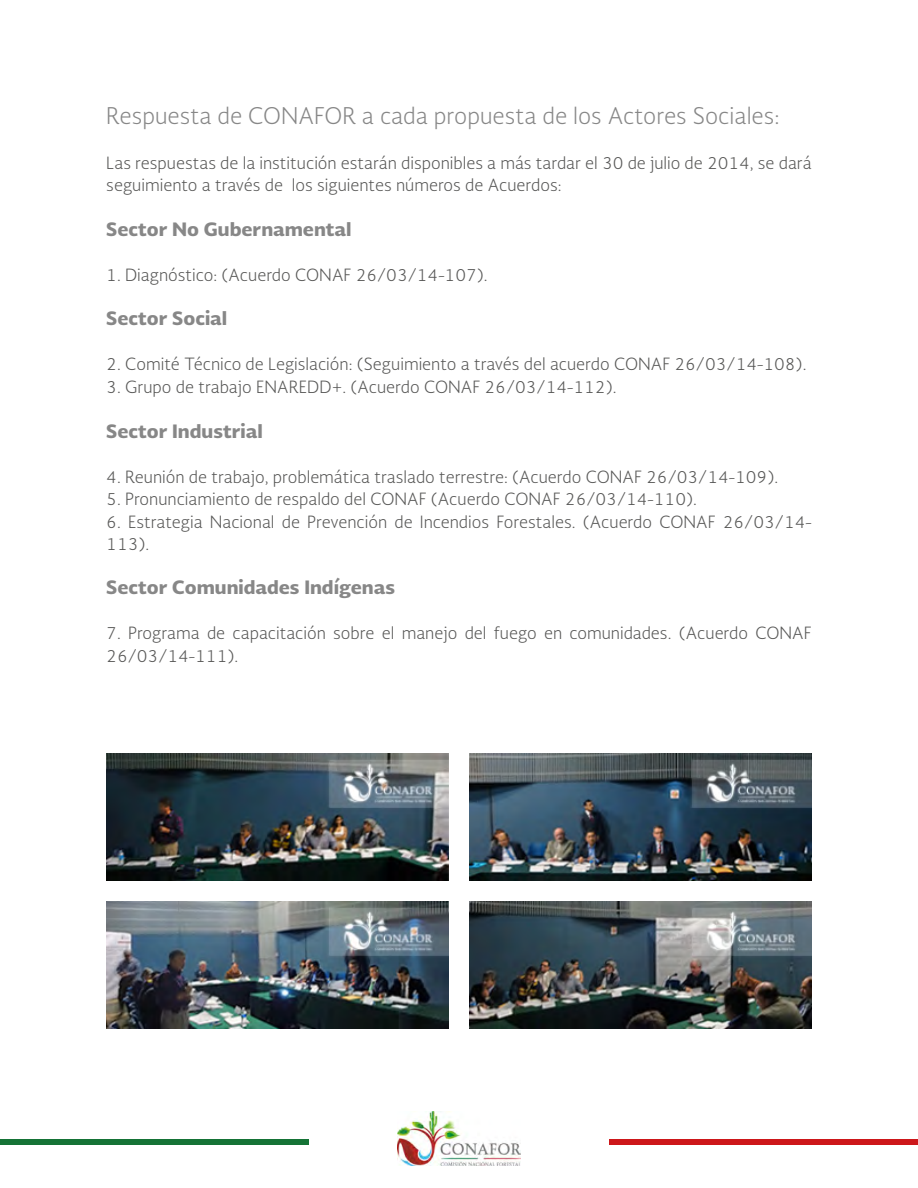
<style>
.page{position:relative;width:918px;height:1188px;background:#fff}
.page>*{position:absolute;margin:0;border:0;box-sizing:border-box;transform-origin:0 0}
.t1{font:300 22.5px "Soberana Sans";color:#878787}
.t2{font:900 18px "Soberana Sans";color:#878787}
.t3{font:300 16.5px/22.5px "Soberana Sans";color:#575756}
</style>
<div class="page">
<div style="left:0;top:1140px;width:309px;height:5px;background:#157336"></div>
<div style="left:609px;top:1140px;width:309px;height:5px;background:#cd171a"></div>
<img style="left:397px;top:1112px;width:124px;height:54px">
<img style="left:106px;top:753px;width:342px;height:128px">
<img style="left:470px;top:753px;width:342px;height:128px">
<img style="left:106px;top:901px;width:342px;height:128px">
<img style="left:470px;top:901px;width:342px;height:128px">
<h1 class="t1" style="left:106px;top:101px;width:675px">Respuesta de CONAFOR a cada propuesta de los Actores Sociales:</h1>
<p class="t3" style="left:106px;top:151px;width:707px">Las respuestas de la institución estarán disponibles a más tardar el 30 de julio de 2014, se dará seguimiento a través de los siguientes números de Acuerdos:</p>
<p class="t2" style="left:106px;top:217px;width:247px">Sector No Gubernamental</p>
<p class="t3" style="left:106px;top:263px;width:383px">1. Diagnóstico: (Acuerdo CONAF 26/03/14-107).</p>
<p class="t2" style="left:106px;top:306px;width:123px">Sector Social</p>
<p class="t3" style="left:106px;top:352px;width:702px">2. Comité Técnico de Legislación: (Seguimiento a través del acuerdo CONAF 26/03/14-108).</p>
<p class="t3" style="left:106px;top:375px;width:512px">3. Grupo de trabajo ENAREDD+. (Acuerdo CONAF 26/03/14-112).</p>
<p class="t2" style="left:106px;top:418px;width:158px">Sector Industrial</p>
<p class="t3" style="left:106px;top:465px;width:673px">4. Reunión de trabajo, problemática traslado terrestre: (Acuerdo CONAF 26/03/14-109).</p>
<p class="t3" style="left:106px;top:487px;width:592px">5. Pronunciamiento de respaldo del CONAF (Acuerdo CONAF 26/03/14-110).</p>
<p class="t3" style="left:106px;top:510px;width:707px">6. Estrategia Nacional de Prevención de Incendios Forestales. (Acuerdo CONAF 26/03/14-<br>113).</p>
<p class="t2" style="left:106px;top:575px;width:290px">Sector Comunidades Indígenas</p>
<p class="t3" style="left:106px;top:622px;width:707px">7. Programa de capacitación sobre el manejo del fuego en comunidades. (Acuerdo CONAF<br>26/03/14-111).</p>
</div>
